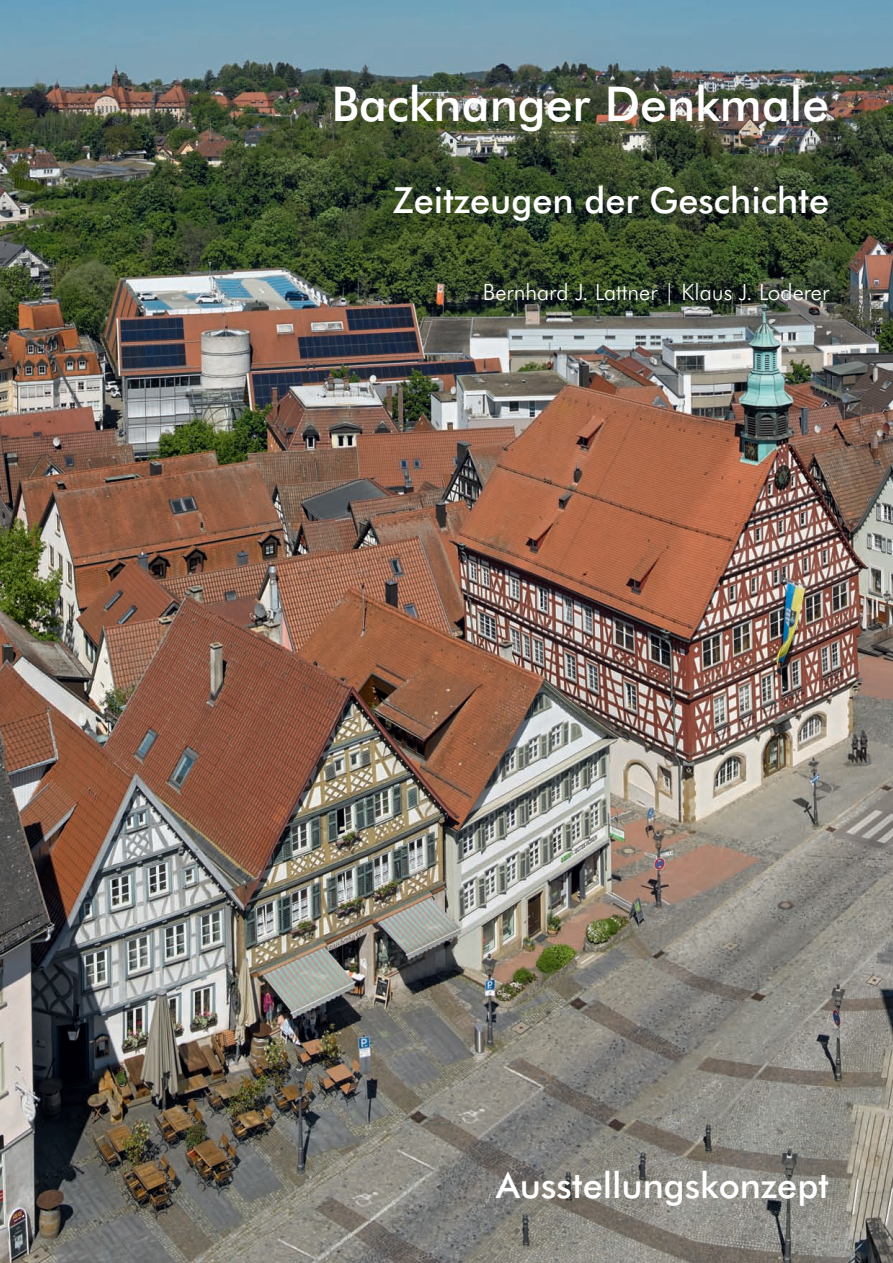
<style>
.page{position:relative;width:893px;height:1263px;background:#fff}
.page>*{position:absolute;margin:0;border:0;box-sizing:border-box;transform-origin:0 0}
.t1{font:500 48px "Futura BT";color:#fff}
.t2{font:500 36px "Futura BT";color:#fff}
.t3{font:300 22.5px "Futura BT";color:#fff}
</style>
<div class="page">
<img style="left:0;top:0;width:893px;height:1263px">
<h1 class="t1" style="left:331px;top:85px;width:499px">Backnanger Denkmale</h1>
<p class="t2" style="left:393px;top:186px;width:438px">Zeitzeugen der Geschichte</p>
<p class="t3" style="left:483px;top:283px;width:348px">Bernhard J. Lattner | Klaus J. Loderer</p>
<p class="t2" style="left:496px;top:1170px;width:335px">Ausstellungskonzept</p>
</div>
